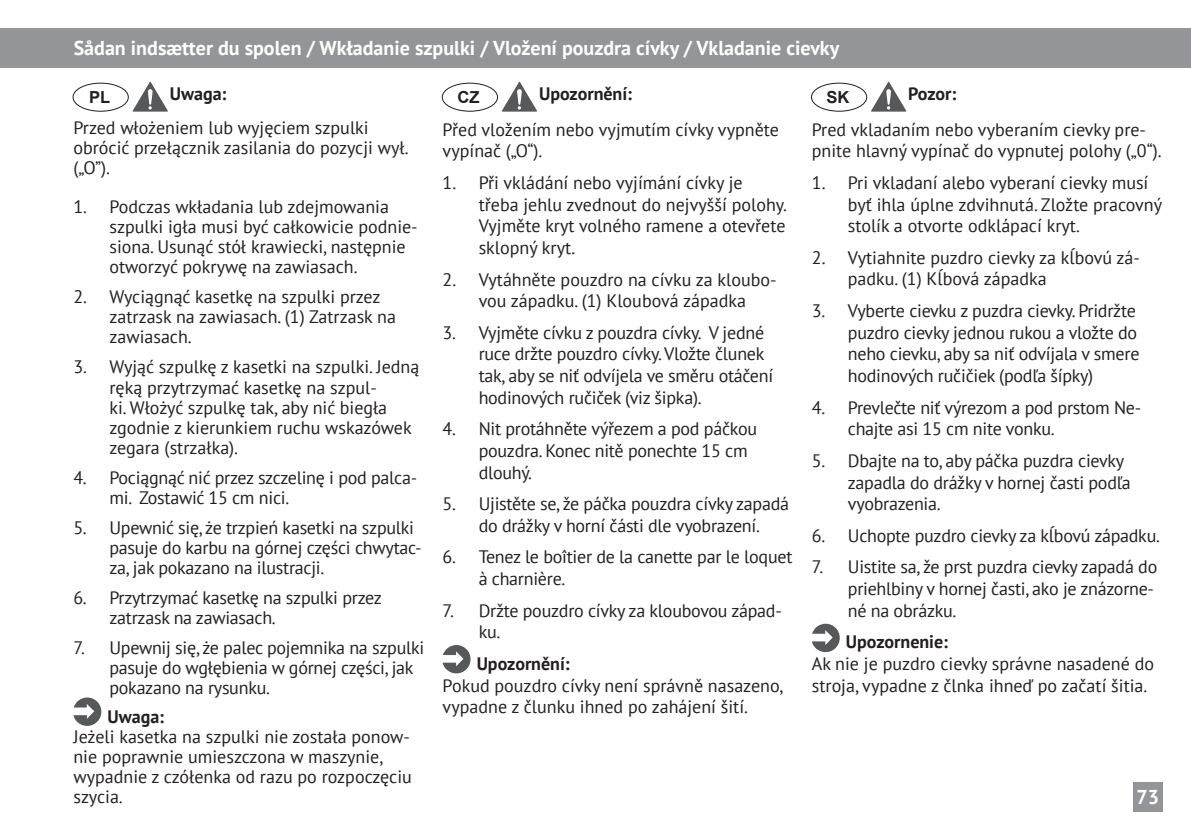
<style>
.page{position:relative;width:1191px;height:840px;background:#fff}
.page>*{position:absolute;margin:0;border:0;box-sizing:border-box;transform-origin:0 0}
.t1{font:700 20px "PT Sans";color:#fff}
.t2{font:18px/21.6px "PT Sans";letter-spacing:-.01em;color:#231f20}
.t3{font:700 18px "PT Sans";color:#231f20}
.t4{font:700 16.6px "Arial";color:#231f20}
</style>
<div class="page">
<div style="left:1132px;top:781px;width:30px;height:30px;background:#939598"></div>
<div style="left:0;top:28px;width:1191px;height:40px;background:#939598"></div>
<svg style="left:871px;top:82px;width:35px;height:30px"></svg>
<svg style="left:502px;top:82px;width:35px;height:30px"></svg>
<svg style="left:132px;top:82px;width:36px;height:30px"></svg>
<div style="left:811px;top:83px;width:56px;height:28px;border:1px solid #231f20;border-radius:50%"></div>
<div style="left:442px;top:83px;width:56px;height:28px;border:1px solid #231f20;border-radius:50%"></div>
<div style="left:73px;top:83px;width:56px;height:28px;border:1px solid #231f20;border-radius:50%"></div>
<svg style="left:812px;top:623px;width:27px;height:28px"></svg>
<svg style="left:442px;top:645px;width:28px;height:28px"></svg>
<svg style="left:73px;top:697px;width:28px;height:28px"></svg>
<p class="t1" style="left:74px;top:35px;width:767px">Sådan indsætter du spolen / Wkładanie szpulki / Vložení pouzdra cívky / Vkladanie cievky</p>
<p class="t3" style="left:539px;top:82px;width:95px">Upozornění:</p>
<p class="t2" style="left:442px;top:118px;width:338px">Před vložením nebo vyjmutím cívky vypněte vypínač („O“).</p>
<p class="t2" style="left:478px;top:171px;width:310px;text-indent:-36px">1. Při vkládání nebo vyjímání cívky je třeba jehlu zvednout do nejvyšší polohy.<br>Vyjměte kryt volného ramene a otevřete sklopný kryt.</p>
<p class="t2" style="left:442px;top:268px;width:335px;text-align:center">2. Vytáhněte pouzdro na cívku za kloubo&shy;vou západku. (1) Kloubová západka</p>
<p class="t2" style="left:478px;top:321px;width:296px;text-indent:-36px">3. Vyjměte cívku z pouzdra cívky. V jedné ruce držte pouzdro cívky. Vložte člunek tak, aby se niť odvíjela ve směru otáčení hodinových ručiček (viz šipka).</p>
<p class="t2" style="left:478px;top:417px;width:280px;text-indent:-36px">4. Nit protáhněte výřezem a pod páčkou pouzdra. Konec nitě ponechte 15 cm dlouhý.</p>
<p class="t2" style="left:442px;top:492px;width:348px;text-align:center">5. Ujistěte se, že páčka pouzdra cívky zapadá do drážky v horní části dle vyobrazení.</p>
<p class="t2" style="left:478px;top:545px;width:315px;text-indent:-36px">6. Tenez le boîtier de la canette par le loquet à charnière.</p>
<p class="t2" style="left:478px;top:599px;width:305px;text-indent:-36px">7. Držte pouzdro cívky za kloubovou západ&shy;ku.</p>
<p class="t3" style="left:477px;top:651px;width:95px">Upozornění:</p>
<p class="t2" style="left:442px;top:673px;width:342px">Pokud pouzdro cívky není správně nasazeno, vypadne z člunku ihned po zahájení šití.</p>
<p class="t3" style="left:908px;top:82px;width:50px">Pozor:</p>
<p class="t2" style="left:812px;top:118px;width:351px">Pred vkladaním nebo vyberaním cievky pre&shy;pnite hlavný vypínač do vypnutej polohy („0“).</p>
<p class="t2" style="left:848px;top:171px;width:316px;text-indent:-36px">1. Pri vkladaní alebo vyberaní cievky musí byť ihla úplne zdvihnutá. Zložte pracovný stolík a otvorte odklápací kryt.</p>
<p class="t2" style="left:848px;top:246px;width:293px;text-indent:-36px">2. Vytiahnite puzdro cievky za kĺbovú zá&shy;padku. (1) Kĺbová západka</p>
<p class="t2" style="left:848px;top:299px;width:293px;text-indent:-36px">3. Vyberte cievku z puzdra cievky. Pridržte puzdro cievky jednou rukou a vložte do neho cievku, aby sa niť odvíjala v smere hodinových ručičiek (podľa šípky)</p>
<p class="t2" style="left:848px;top:396px;width:295px;text-indent:-36px">4. Prevlečte niť výrezom a pod prstom Ne&shy;chajte asi 15 cm nite vonku.</p>
<p class="t2" style="left:848px;top:449px;width:284px;text-indent:-36px">5. Dbajte na to, aby páčka puzdra cievky zapadla do drážky v hornej časti podľa vyobrazenia.</p>
<p class="t2" style="left:812px;top:524px;width:349px">6. Uchopte puzdro cievky za kĺbovú západku.</p>
<p class="t2" style="left:848px;top:555px;width:311px;text-indent:-36px">7. Uistite sa, že prst puzdra cievky zapadá do priehlbiny v hornej časti, ako je znázorne&shy;né na obrázku.</p>
<p class="t3" style="left:846px;top:629px;width:104px">Upozornenie:</p>
<p class="t2" style="left:812px;top:652px;width:344px">Ak nie je puzdro cievky správne nasadené do stroja, vypadne z člnka ihneď po začatí šitia.</p>
<p class="t3" style="left:170px;top:82px;width:58px">Uwaga:</p>
<p class="t2" style="left:73px;top:117px;width:337px;line-height:20px">Przed włożeniem lub wyjęciem szpulki obrócić przełącznik zasilania do pozycji wył. („O”).</p>
<p class="t2" style="left:109px;top:196px;width:310px;line-height:20px;text-indent:-36px">1. Podczas wkładania lub zdejmowania szpulki igła musi być całkowicie podnie&shy;siona. Usunąć stół krawiecki, następnie otworzyć pokrywę na zawiasach.</p>
<p class="t2" style="left:109px;top:286px;width:288px;line-height:20px;text-indent:-36px">2. Wyciągnąć kasetkę na szpulki przez zatrzask na zawiasach. (1) Zatrzask na zawiasach.</p>
<p class="t2" style="left:109px;top:356px;width:311px;line-height:20px;text-indent:-36px">3. Wyjąć szpulkę z kasetki na szpulki. Jedną ręką przytrzymać kasetkę na szpul-<br>ki. Włożyć szpulkę tak, aby nić biegła zgodnie z kierunkiem ruchu wskazówek zegara (strzałka).</p>
<p class="t2" style="left:109px;top:466px;width:309px;line-height:20px;text-indent:-36px">4. Pociągnąć nić przez szczelinę i pod palca&shy;mi. Zostawić 15 cm nici.</p>
<p class="t2" style="left:109px;top:516px;width:314px;line-height:20px;text-indent:-36px">5. Upewnić się, że trzpień kasetki na szpulki pasuje do karbu na górnej części chwytac&shy;za, jak pokazano na ilustracji.</p>
<p class="t2" style="left:109px;top:586px;width:274px;line-height:20px;text-indent:-36px">6. Przytrzymać kasetkę na szpulki przez zatrzask na zawiasach.</p>
<p class="t2" style="left:109px;top:636px;width:316px;line-height:20px;text-indent:-36px">7. Upewnij się, że palec pojemnika na szpulki pasuje do wgłębienia w górnej części, jak pokazano na rysunku.</p>
<p class="t3" style="left:107px;top:704px;width:58px">Uwaga:</p>
<p class="t2" style="left:73px;top:725px;width:340px;line-height:20px">Jeżeli kasetka na szpulki nie została ponow&shy;nie poprawnie umieszczona w maszynie, wypadnie z czółenka od razu po rozpoczęciu szycia.</p>
<p class="t4" style="left:89px;top:85px;width:23px">PL</p>
<p class="t4" style="left:457px;top:85px;width:24px">CZ</p>
<p class="t4" style="left:826px;top:85px;width:25px">SK</p>
<p class="t1" style="left:1136px;top:783px;width:24px">73</p>
</div>
